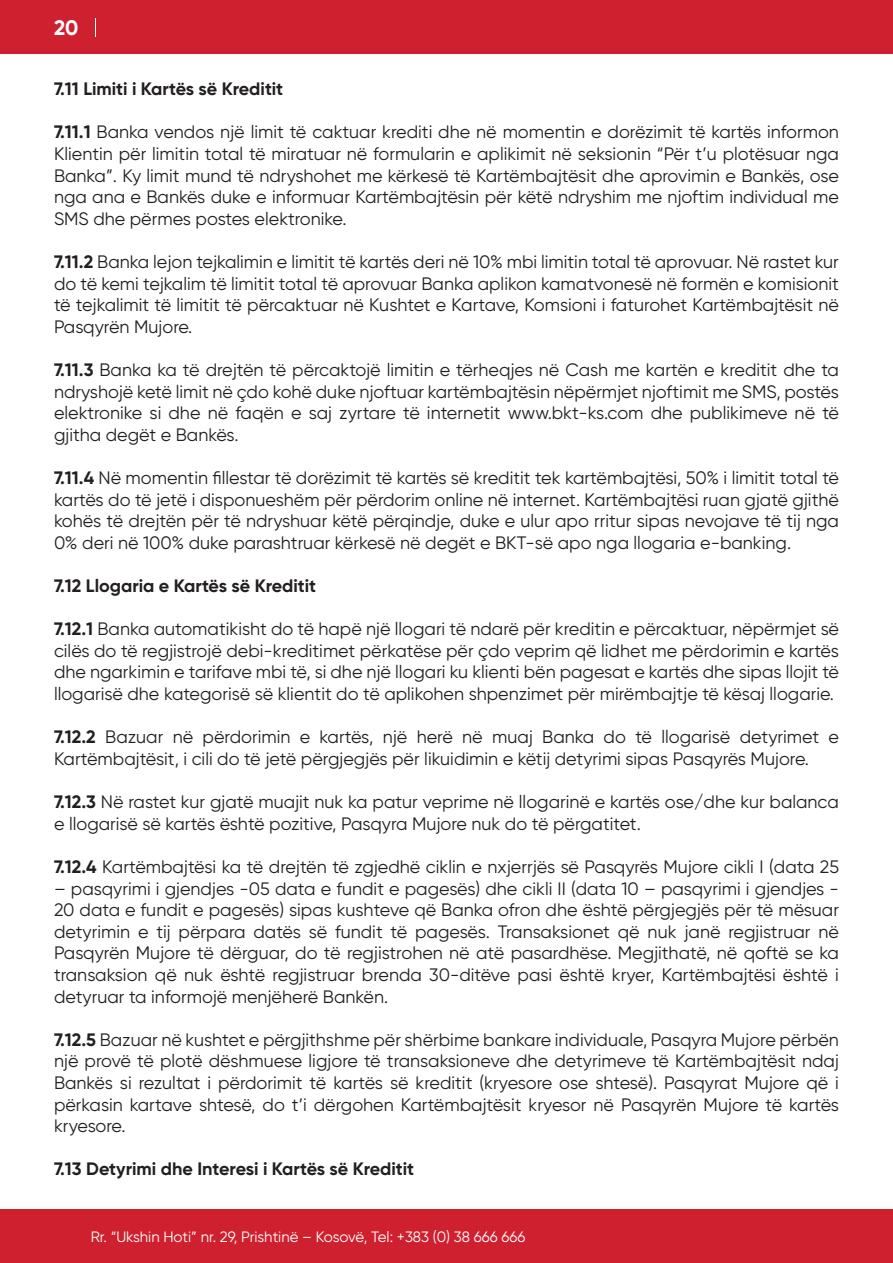
<style>
.page{position:relative;width:893px;height:1263px;background:#fff}
.page>*{position:absolute;margin:0;border:0;box-sizing:border-box;transform-origin:0 0}
.t1{font:700 21px "Gilroy";color:#fff}
.t2{font:18px/21.6px "Gilroy";color:#231f20;text-align:justify}
.t3{font:700 18px "Gilroy";color:#231f20}
.t4{font:15px "Gilroy";color:#fff}
.s1{font-weight:700}
</style>
<div class="page">
<div style="left:0;top:0;width:893px;height:54px;background:#cf202f"></div>
<div style="left:0;top:1209px;width:893px;height:54px;background:#cf202f"></div>
<svg style="left:95px;top:18px;width:1px;height:19px"></svg>
<p class="t1" style="left:54px;top:14px;width:26px">20</p>
<p class="t3" style="left:54px;top:78px;width:231px">7.11 Limiti i Kartës së Kreditit</p>
<p class="t2" style="left:54px;top:121px;width:786px"><span class="s1">7.11.1</span> Banka vendos një limit të caktuar krediti dhe në momentin e dorëzimit të kartës informon Klientin për limitin total të miratuar në formularin e aplikimit në seksionin “Për t’u plotësuar nga Banka”. Ky limit mund të ndryshohet me kërkesë të Kartëmbajtësit dhe aprovimin e Bankës, ose nga ana e Bankës duke e informuar Kartëmbajtësin për këtë ndryshim me njoftim individual me SMS dhe përmes postes elektronike.</p>
<p class="t2" style="left:54px;top:251px;width:786px"><span class="s1">7.11.2</span> Banka lejon tejkalimin e limitit të kartës deri në 10% mbi limitin total të aprovuar. Në rastet kur do të kemi tejkalim të limitit total të aprovuar Banka aplikon kamatvonesë në formën e komisionit të tejkalimit të limitit të përcaktuar në Kushtet e Kartave, Komsioni i faturohet Kartëmbajtësit në Pasqyrën Mujore.</p>
<p class="t2" style="left:54px;top:359px;width:786px"><span class="s1">7.11.3</span> Banka ka të drejtën të përcaktojë limitin e tërheqjes në Cash me kartën e kreditit dhe ta ndryshojë ketë limit në çdo kohë duke njoftuar kartëmbajtësin nëpërmjet njoftimit me SMS, postës elektronike si dhe në faqën e saj zyrtare të internetit www.bkt-ks.com dhe publikimeve në të gjitha degët e Bankës.</p>
<p class="t2" style="left:54px;top:467px;width:787px"><span class="s1">7.11.4</span> Në momentin fillestar të dorëzimit të kartës së kreditit tek kartëmbajtësi, 50% i limitit total të kartës do të jetë i disponueshëm për përdorim online në internet. Kartëmbajtësi ruan gjatë gjithë kohës të drejtën për të ndryshuar këtë përqindje, duke e ulur apo rritur sipas nevojave të tij nga 0% deri në 100% duke parashtruar kërkesë në degët e BKT-së apo nga llogaria e-banking.</p>
<p class="t3" style="left:54px;top:574px;width:264px">7.12 Llogaria e Kartës së Kreditit</p>
<p class="t2" style="left:54px;top:618px;width:787px"><span class="s1">7.12.1</span> Banka automatikisht do të hapë një llogari të ndarë për kreditin e përcaktuar, nëpërmjet së cilës do të regjistrojë debi-kreditimet përkatëse për çdo veprim që lidhet me përdorimin e kartës dhe ngarkimin e tarifave mbi të, si dhe një llogari ku klienti bën pagesat e kartës dhe sipas llojit të llogarisë dhe kategorisë së klientit do të aplikohen shpenzimet për mirëmbajtje të kësaj llogarie.</p>
<p class="t2" style="left:54px;top:726px;width:786px"><span class="s1">7.12.2</span> Bazuar në përdorimin e kartës, një herë në muaj Banka do të llogarisë detyrimet e<br>Kartëmbajtësit, i cili do të jetë përgjegjës për likuidimin e këtij detyrimi sipas Pasqyrës Mujore.</p>
<p class="t2" style="left:54px;top:791px;width:786px"><span class="s1">7.12.3</span> Në rastet kur gjatë muajit nuk ka patur veprime në llogarinë e kartës ose/dhe kur balanca e llogarisë së kartës është pozitive, Pasqyra Mujore nuk do të përgatitet.</p>
<p class="t2" style="left:54px;top:856px;width:786px"><span class="s1">7.12.4</span> Kartëmbajtësi ka të drejtën të zgjedhë ciklin e nxjerrjës së Pasqyrës Mujore cikli I (data 25</p>
<p class="t2" style="left:54px;top:877px;width:787px">– pasqyrimi i gjendjes -05 data e fundit e pagesës) dhe cikli II (data 10 – pasqyrimi i gjendjes - 20 data e fundit e pagesës) sipas kushteve që Banka ofron dhe është përgjegjës për të mësuar detyrimin e tij përpara datës së fundit të pagesës. Transaksionet që nuk janë regjistruar në Pasqyrën Mujore të dërguar, do të regjistrohen në atë pasardhëse. Megjithatë, në qoftë se ka transaksion që nuk është regjistruar brenda 30-ditëve pasi është kryer, Kartëmbajtësi është i detyruar ta informojë menjëherë Bankën.</p>
<p class="t2" style="left:54px;top:1028px;width:786px"><span class="s1">7.12.5</span> Bazuar në kushtet e përgjithshme për shërbime bankare individuale, Pasqyra Mujore përbën një provë të plotë dëshmuese ligjore të transaksioneve dhe detyrimeve të Kartëmbajtësit ndaj Bankës si rezultat i përdorimit të kartës së kreditit (kryesore ose shtesë). Pasqyrat Mujore që i përkasin kartave shtesë, do t’i dërgohen Kartëmbajtësit kryesor në Pasqyrën Mujore të kartës kryesore.</p>
<p class="t3" style="left:54px;top:1158px;width:362px">7.13 Detyrimi dhe Interesi i Kartës së Kreditit</p>
<p class="t4" style="left:91px;top:1227px;width:436px">Rr. “Ukshin Hoti” nr. 29, Prishtinë – Kosovë, Tel: +383 (0) 38 666 666</p>
</div>
